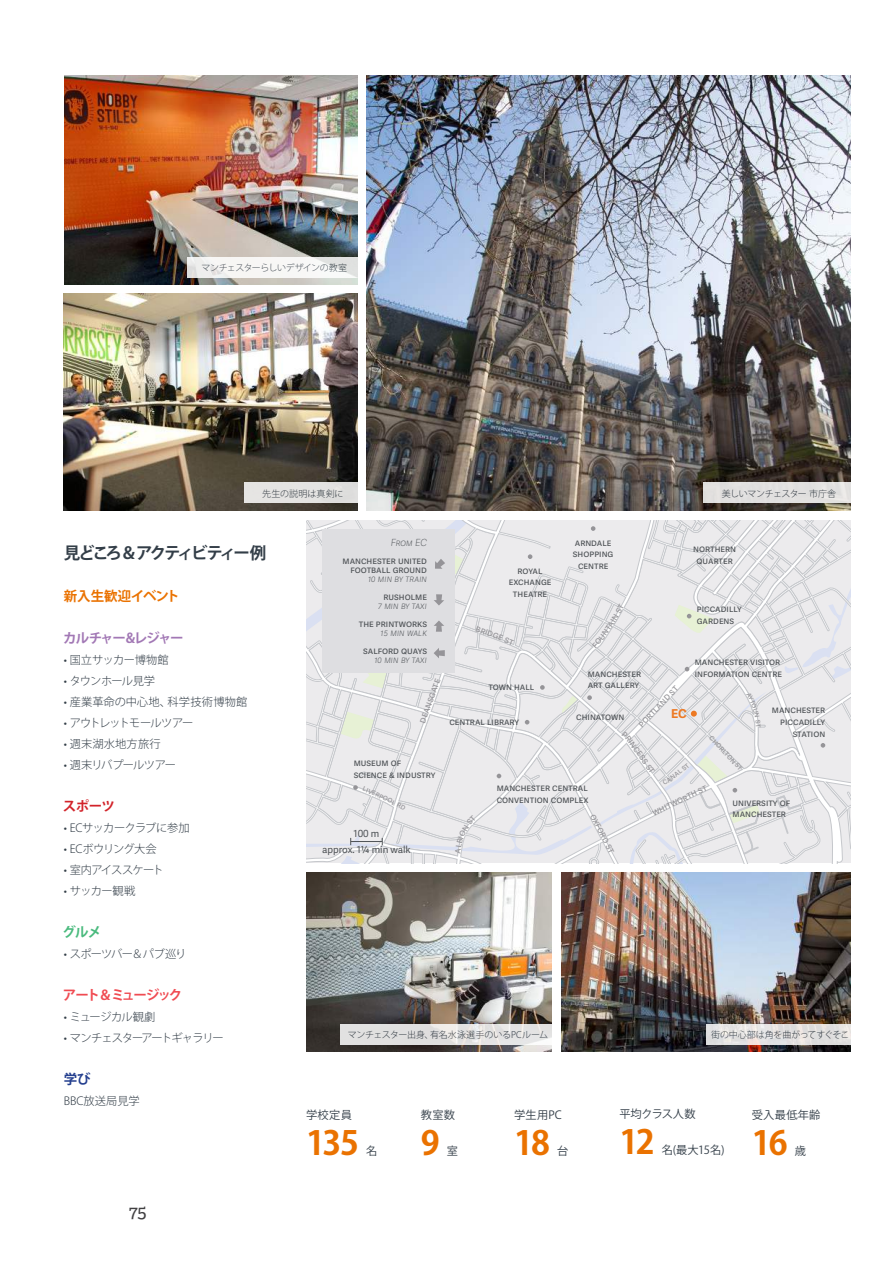
<style>
.page{position:relative;width:893px;height:1263px;background:#fff}
.page>*{position:absolute;margin:0;border:0;box-sizing:border-box;transform-origin:0 0}
.t1{font:700 33px "Koz Go Pr 6 N";letter-spacing:-.06em;color:#ea7200}
.t2{font:18px "Adelle";color:#414042}
.t3{font:700 16.5px "Koz Go Pr 6 N";letter-spacing:-.17em;color:#333e48}
.t4{font:700 13.5px "Koz Go Pr 6 N";letter-spacing:-.1em;color:#a278b5}
.t5{font:700 13.5px "Koz Go Pr 6 N";letter-spacing:-.13em;color:#f04b52}
.t6{font:700 13.5px "Koz Go Pr 6 N";letter-spacing:-.02em;color:#ea7200}
.t7{font:700 13.5px "Koz Go Pr 6 N";color:#d2232a}
.t8{font:700 13.5px "Koz Go Pr 6 N";color:#49ba7d}
.t9{font:700 13.5px "Koz Go Pr 6 N";color:#25408f}
.t10{font:700 12.3px "Adelle Sans";color:#ed7923}
.t11{font:300 11.25px "Koz Go Pr 6 N";letter-spacing:-.045em;color:#333e48}
.t12{font:300 11.25px "Koz Go Pr 6 N";letter-spacing:-.075em;color:#333e48}
.t13{font:11.25px "Koz Go Pr 6 N";letter-spacing:.01em;color:#333e48}
.t14{font:300 11.25px "Koz Go Pr 6 N";letter-spacing:.015em;color:#333e48}
.t15{font:300 11.25px "Koz Go Pr 6 N";letter-spacing:-.09em;color:#333e48}
.t16{font:300 11.25px "Koz Go Pr 6 N";letter-spacing:-.02em;color:#333e48}
.t17{font:300 11.25px "Koz Go Pr 6 N";letter-spacing:-.07em;color:#333e48}
.t18{font:300 11.25px "Koz Go Pr 6 N";color:#333e48}
.t19{font:11.25px "Koz Go Pr 6 N";letter-spacing:-.02em;color:#333e48}
.t20{font:9.75px/11.9px "Adelle Sans";color:#4e5256}
.t21{font:9.75px "Adelle Sans";color:#959498}
.t22{font:italic 100 9.75px "Adelle Sans";color:#4e5256}
.t23{font:300 9px "Koz Go Pr 6 N";letter-spacing:-.03em;color:#333e48}
.t24{font:300 9px "Koz Go Pr 6 N";letter-spacing:-.05em;color:#333e48}
.t25{font:300 9px "Koz Go Pr 6 N";letter-spacing:-.06em;color:#333e48}
.t26{font:300 9px "Koz Go Pr 6 N";letter-spacing:.005em;color:#333e48}
.t27{font:8.25px "Adelle Sans";color:#959498}
</style>
<div class="page">
<img style="left:64px;top:294px;width:293px;height:217px">
<img style="left:367px;top:75px;width:483px;height:436px">
<img style="left:64px;top:75px;width:293px;height:209px">
<img style="left:561px;top:873px;width:289px;height:178px">
<img style="left:306px;top:873px;width:246px;height:178px">
<svg style="left:187px;top:257px;width:171px;height:21px;fill:#f7f6f4"></svg>
<div style="left:244px;top:483px;width:117px;height:20px;background:#e5e4e2"></div>
<div style="left:703px;top:483px;width:152px;height:20px;background:#e1e0df"></div>
<svg style="left:706px;top:1024px;width:145px;height:20px;background:#e4e2e1"></svg>
<svg style="left:340px;top:1024px;width:212px;height:20px;background:#e3e2e2"></svg>
<svg style="left:306px;top:520px;width:544px;height:343px;background:#e6e6e8"></svg>
<p class="t24" style="left:201px;top:263px;width:147px">マンチェスターらしいデザインの教室</p>
<p class="t26" style="left:262px;top:488px;width:83px">先生の説明は真剣に</p>
<p class="t25" style="left:722px;top:488px;width:116px">美しいマンチェスター 市庁舎</p>
<h3 class="t3" style="left:64px;top:543px;width:204px">見どころ＆アクティビティー例</h3>
<h3 class="t6" style="left:64px;top:588px;width:117px">新入生歓迎イベント</h3>
<h3 class="t4" style="left:63px;top:630px;width:122px">カルチャー&amp;レジャー</h3>
<p class="t16" style="left:64px;top:653px;width:107px">• 国立サッカー博物館</p>
<p class="t17" style="left:64px;top:674px;width:93px">• タウンホール見学</p>
<p class="t14" style="left:64px;top:695px;width:185px">• 産業革命の中心地、科学技術博物館</p>
<p class="t12" style="left:64px;top:716px;width:131px">• アウトレットモールツアー</p>
<p class="t14" style="left:64px;top:737px;width:98px">• 週末湖水地方旅行</p>
<p class="t12" style="left:64px;top:758px;width:114px">• 週末リバプールツアー</p>
<h3 class="t7" style="left:63px;top:798px;width:53px">スポーツ</h3>
<p class="t11" style="left:64px;top:821px;width:127px">• ECサッカークラブに参加</p>
<p class="t11" style="left:64px;top:842px;width:95px">• ECボウリング大会</p>
<p class="t12" style="left:64px;top:863px;width:102px">• 室内アイススケート</p>
<p class="t11" style="left:64px;top:884px;width:73px">• サッカー観戦</p>
<h3 class="t8" style="left:63px;top:924px;width:40px">グルメ</h3>
<p class="t11" style="left:64px;top:947px;width:124px">• スポーツバー＆パブ巡り</p>
<h3 class="t5" style="left:63px;top:987px;width:121px">アート＆ミュージック</h3>
<p class="t11" style="left:64px;top:1010px;width:93px">• ミュージカル観劇</p>
<p class="t15" style="left:64px;top:1031px;width:162px">• マンチェスターアートギャラリー</p>
<h3 class="t9" style="left:64px;top:1071px;width:28px">学び</h3>
<p class="t18" style="left:64px;top:1094px;width:78px">BBC放送局見学</p>
<h2 class="t2" style="left:129px;top:1200px;width:19px">75</h2>
<p class="t22" style="left:391px;top:536px;width:38px">From EC</p>
<p class="t20" style="left:342px;top:556px;width:86px;line-height:9px;text-align:right">manchester united football ground</p>
<p class="t22" style="left:368px;top:572px;width:60px">10 min by train</p>
<p class="t20" style="left:384px;top:590px;width:45px">rusholme</p>
<p class="t22" style="left:378px;top:599px;width:50px">7 min by taxi</p>
<p class="t20" style="left:359px;top:617px;width:70px">the printworks</p>
<p class="t22" style="left:381px;top:626px;width:48px">15 min walk</p>
<p class="t20" style="left:363px;top:644px;width:65px">salford quays</p>
<p class="t22" style="left:374px;top:653px;width:54px">10 min by taxi</p>
<p class="t21" style="left:415px;top:720px;width:48px;rotate:-70deg">deansgate</p>
<p class="t20" style="left:354px;top:757px;width:83px">museum of science &amp; industry</p>
<p class="t20" style="left:322px;top:825px;width:90px;line-height:16px;text-align:center">100 m<br>approx. 1¼ min walk</p>
<p class="t20" style="left:509px;top:564px;width:44px;text-align:center">royal exchange theatre</p>
<p class="t21" style="left:479px;top:621px;width:42px;rotate:21deg">bridge st</p>
<p class="t20" style="left:488px;top:680px;width:47px">town hall</p>
<p class="t20" style="left:449px;top:715px;width:71px">central library</p>
<p class="t20" style="left:573px;top:536px;width:42px;text-align:center">arndale shopping centre</p>
<p class="t20" style="left:693px;top:543px;width:44px;text-align:center">northern quarter</p>
<p class="t20" style="left:697px;top:603px;width:47px">piccadilly gardens</p>
<p class="t20" style="left:588px;top:667px;width:55px">manchester art gallery</p>
<p class="t21" style="left:652px;top:703px;width:30px;rotate:-47deg">and st</p>
<p class="t21" style="left:635px;top:720px;width:26px;rotate:-46deg">portl</p>
<p class="t10" style="left:671px;top:705px;width:17px">EC</p>
<p class="t20" style="left:576px;top:711px;width:50px">chinatown</p>
<p class="t21" style="left:633px;top:732px;width:46px;rotate:54deg">rincess st</p>
<p class="t20" style="left:695px;top:656px;width:89px">manchester visitor information centre</p>
<p class="t27" style="left:715px;top:732px;width:46px;rotate:47deg">chorlton st</p>
<p class="t20" style="left:772px;top:703px;width:55px;text-align:right">manchester piccadilly station</p>
<p class="t20" style="left:497px;top:782px;width:93px">manchester central convention complex</p>
<p class="t21" style="left:599px;top:811px;width:45px;rotate:63deg">oxford st</p>
<p class="t21" style="left:649px;top:807px;width:61px;rotate:-26deg">whitworth st</p>
<p class="t20" style="left:733px;top:796px;width:59px">university of manchester</p>
<p class="t23" style="left:348px;top:1029px;width:202px">マンチェスター出身、有名水泳選手のいるPCルーム</p>
<p class="t23" style="left:711px;top:1029px;width:140px">街の中心部は角を曲がってすぐそこ</p>
<p class="t13" style="left:306px;top:1108px;width:47px">学校定員</p>
<h1 class="t1" style="left:306px;top:1125px;width:54px">135</h1>
<p class="t13" style="left:366px;top:1145px;width:13px">名</p>
<p class="t13" style="left:421px;top:1108px;width:36px">教室数</p>
<h1 class="t1" style="left:421px;top:1125px;width:20px">9</h1>
<p class="t13" style="left:447px;top:1145px;width:13px">室</p>
<p class="t13" style="left:514px;top:1108px;width:49px">学生用PC</p>
<h1 class="t1" style="left:514px;top:1125px;width:37px">18</h1>
<p class="t13" style="left:557px;top:1145px;width:13px">台</p>
<p class="t19" style="left:619px;top:1107px;width:78px">平均クラス人数</p>
<h1 class="t1" style="left:619px;top:1123px;width:37px">12</h1>
<p class="t13" style="left:662px;top:1144px;width:64px">名(最大15名)</p>
<p class="t13" style="left:752px;top:1108px;width:70px">受入最低年齢</p>
<h1 class="t1" style="left:752px;top:1125px;width:37px">16</h1>
<p class="t13" style="left:795px;top:1145px;width:13px">歳</p>
</div>
